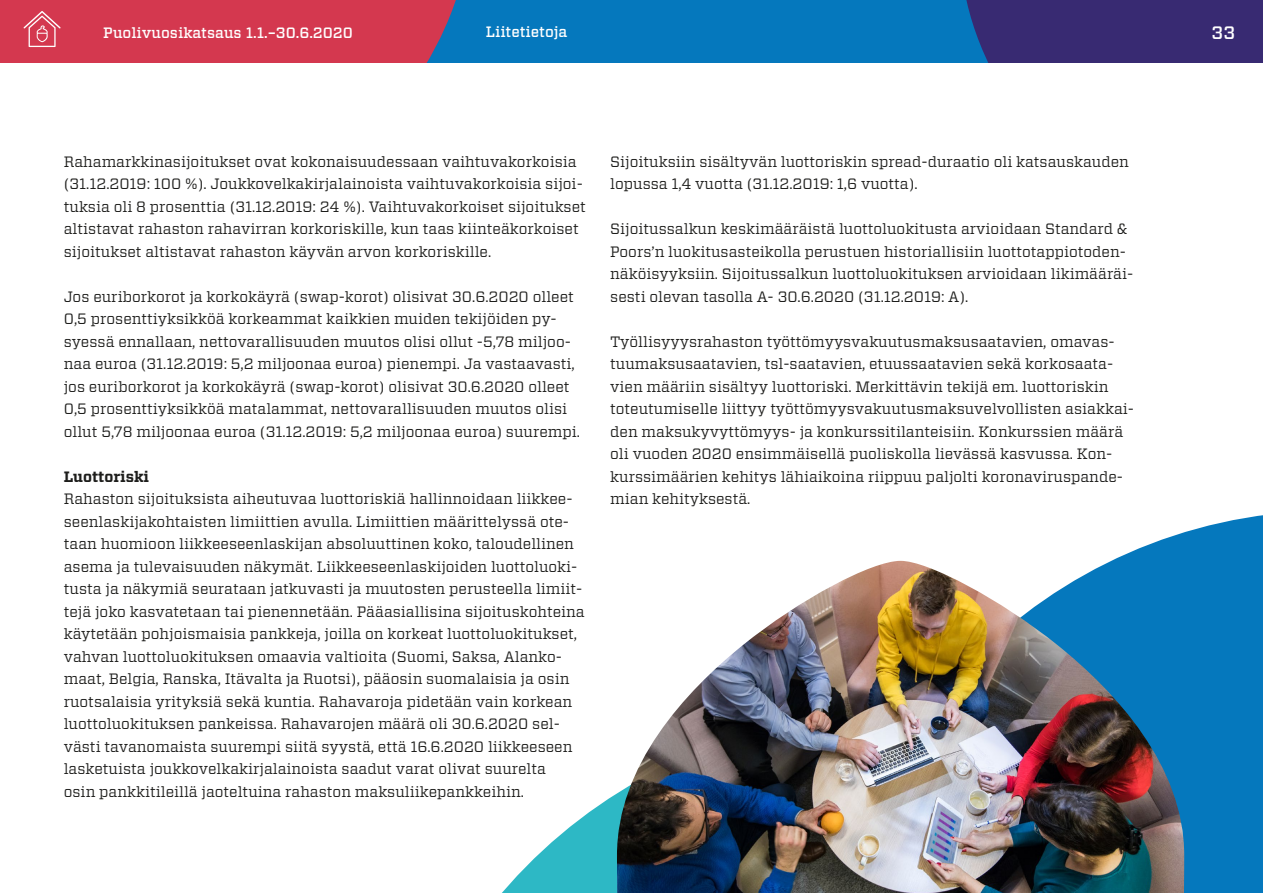
<style>
.page{position:relative;width:1263px;height:893px;background:#fff}
.page>*{position:absolute;margin:0;border:0;box-sizing:border-box;transform-origin:0 0}
.t1{font:500 18px "Vitesse";color:#fff}
.Leipis{font:15px/22.5px "Vitesse";color:#1d1d1b}
.t2{font:500 15px "Vitesse";color:#fff}
.t3{font:700 15px "Vitesse";color:#1d1d1b}
</style>
<div class="page">
<svg style="left:898px;top:515px;width:365px;height:378px;fill:#0578bd"></svg>
<svg style="left:502px;top:793px;width:115px;height:100px;fill:#2db8c5"></svg>
<img style="left:617px;top:561px;width:567px;height:332px">
<div style="left:470px;top:0;width:490px;height:63px;background:#0578bd"></div>
<div style="left:960px;top:0;width:303px;height:63px;background:#382a72"></div>
<svg style="left:0;top:0;width:470px;height:63px;background:#c83d56"></svg>
<p class="t2" style="left:103px;top:22px;width:251px">Puolivuosikatsaus 1.1.–30.6.2020</p>
<p class="t2" style="left:486px;top:22px;width:83px">Liitetietoja</p>
<p class="t1" style="left:1211px;top:20px;width:25px">33</p>
<p class="Leipis" style="left:64px;top:150px;width:523px">Rahamarkkinasijoitukset ovat kokonaisuudessaan vaihtuvakorkoisia (31.12.2019: 100 %). Joukkovelkakirjalainoista vaihtuvakorkoisia sijoi&shy;tuksia oli 8 prosenttia (31.12.2019: 24 %). Vaihtuvakorkoiset sijoitukset altistavat rahaston rahavirran korkoriskille, kun taas kiinteäkorkoiset sijoitukset altistavat rahaston käyvän arvon korkoriskille.</p>
<p class="Leipis" style="left:64px;top:285px;width:518px">Jos euriborkorot ja korkokäyrä (swap-korot) olisivat 30.6.2020 olleet 0,5 prosenttiyksikköä korkeammat kaikkien muiden tekijöiden py&shy;syessä ennallaan, nettovarallisuuden muutos olisi ollut -5,78 miljoo&shy;naa euroa (31.12.2019: 5,2 miljoonaa euroa) pienempi. Ja vastaavasti, jos euriborkorot ja korkokäyrä (swap-korot) olisivat 30.6.2020 olleet 0,5 prosenttiyksikköä matalammat, nettovarallisuuden muutos olisi ollut 5,78 miljoonaa euroa (31.12.2019: 5,2 miljoonaa euroa) suurempi.</p>
<h3 class="t3" style="left:64px;top:466px;width:87px">Luottoriski</h3>
<p class="Leipis" style="left:64px;top:487px;width:522px">Rahaston sijoituksista aiheutuvaa luottoriskiä hallinnoidaan liikkee&shy;seenlaskijakohtaisten limiittien avulla. Limiittien määrittelyssä ote&shy;taan huomioon liikkeeseenlaskijan absoluuttinen koko, taloudellinen asema ja tulevaisuuden näkymät. Liikkeeseenlaskijoiden luottoluoki&shy;tusta ja näkymiä seurataan jatkuvasti ja muutosten perusteella limiit&shy;tejä joko kasvatetaan tai pienennetään. Pääasiallisina sijoituskohteina käytetään pohjoismaisia pankkeja, joilla on korkeat luottoluokitukset, vahvan luottoluokituksen omaavia valtioita (Suomi, Saksa, Alanko&shy;maat, Belgia, Ranska, Itävalta ja Ruotsi), pääosin suomalaisia ja osin ruotsalaisia yrityksiä sekä kuntia. Rahavaroja pidetään vain korkean luottoluokituksen pankeissa. Rahavarojen määrä oli 30.6.2020 sel&shy;västi tavanomaista suurempi siitä syystä, että 16.6.2020 liikkeeseen lasketuista joukkovelkakirjalainoista saadut varat olivat suurelta<br>osin pankkitileillä jaoteltuina rahaston maksuliikepankkeihin.</p>
<p class="Leipis" style="left:610px;top:150px;width:520px">Sijoituksiin sisältyvän luottoriskin spread-duraatio oli katsauskauden lopussa 1,4 vuotta (31.12.2019: 1,6 vuotta).</p>
<p class="Leipis" style="left:610px;top:217px;width:525px">Sijoitussalkun keskimääräistä luottoluokitusta arvioidaan Standard &amp; Poors’n luokitusasteikolla perustuen historiallisiin luottotappiotoden&shy;näköisyyksiin. Sijoitussalkun luottoluokituksen arvioidaan likimääräi&shy;sesti olevan tasolla A- 30.6.2020 (31.12.2019: A).</p>
<p class="Leipis" style="left:610px;top:330px;width:525px">Työllisyyysrahaston työttömyysvakuutusmaksusaatavien, omavas&shy;tuumaksusaatavien, tsl-saatavien, etuussaatavien sekä korkosaata&shy;vien määriin sisältyy luottoriski. Merkittävin tekijä em. luottoriskin toteutumiselle liittyy työttömyysvakuutusmaksuvelvollisten asiakkai&shy;den maksukyvyttömyys- ja konkurssitilanteisiin. Konkurssien määrä oli vuoden 2020 ensimmäisellä puoliskolla lievässä kasvussa. Kon&shy;kurssimäärien kehitys lähiaikoina riippuu paljolti koronaviruspande&shy;mian kehityksestä.</p>
</div>
